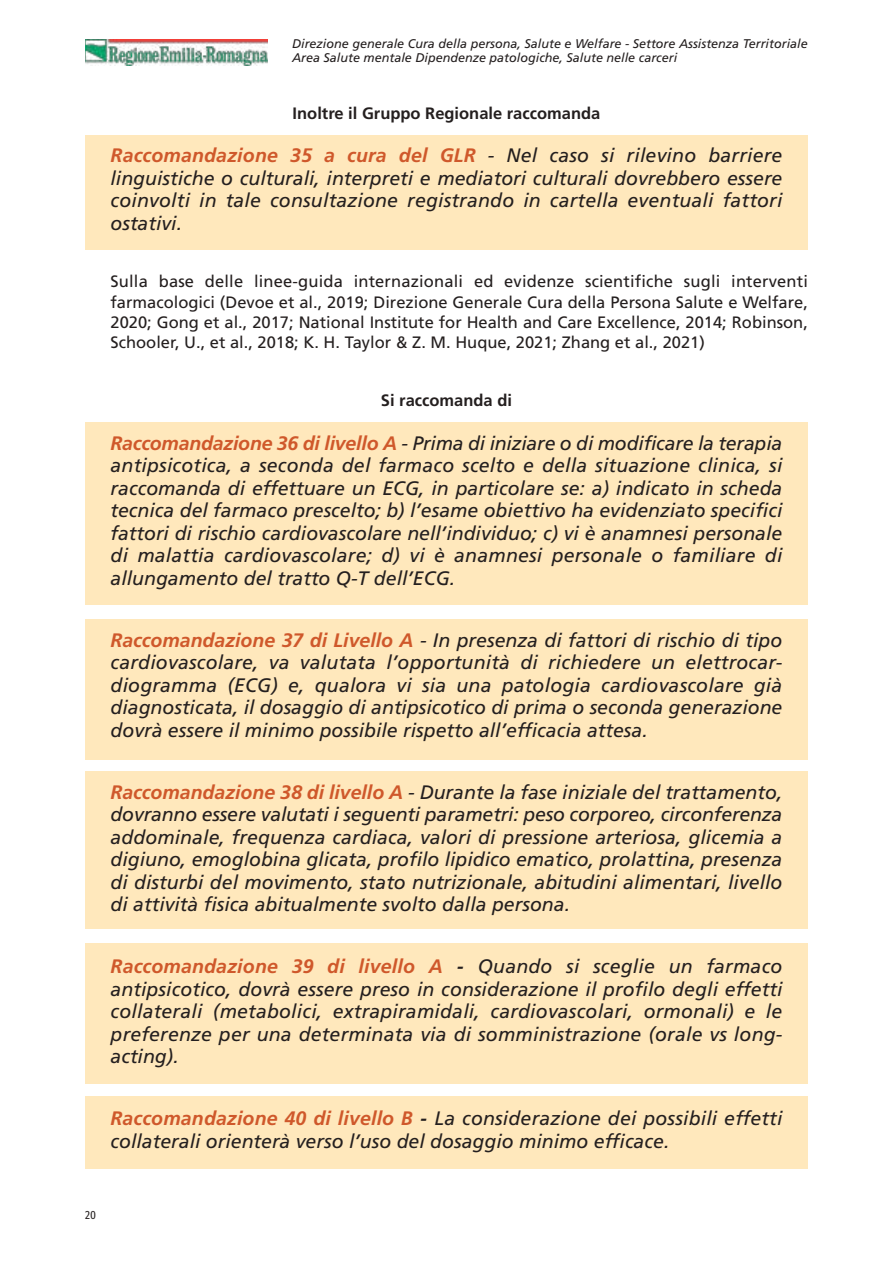
<style>
.page{position:relative;width:893px;height:1263px;background:#fff}
.page>*{position:absolute;margin:0;border:0;box-sizing:border-box;transform-origin:0 0}
.t1{font:italic 19.5px/22.5px "Frutiger";color:#241f1f;text-align:justify}
.t2{font:16.5px/20.2px "Frutiger";color:#241f1f;text-align:justify}
.t3{font:700 16.5px "Frutiger";color:#241f1f}
.t4{font:italic 12.6px/14.2px "Frutiger";color:#241f1f}
.t5{font:12px "Fira Sans Condensed";color:#241f1f}
.s1{font-weight:700;color:#cf582b}
.s2{font-weight:700}
</style>
<div class="page">
<div style="left:85px;top:1096px;width:723px;height:72px;background:#ffe8bc"></div>
<div style="left:85px;top:943px;width:723px;height:140px;background:#ffe8bc"></div>
<div style="left:85px;top:772px;width:723px;height:157px;background:#ffe8bc"></div>
<div style="left:85px;top:619px;width:723px;height:140px;background:#ffe8bc"></div>
<div style="left:85px;top:422px;width:723px;height:183px;background:#ffe8bc"></div>
<div style="left:85px;top:135px;width:723px;height:115px;background:#ffe8bc"></div>
<img style="left:85px;top:39px;width:182px;height:26px">
<p class="t4" style="left:292px;top:37px;width:517px">Direzione generale Cura della persona, Salute e Welfare - Settore Assistenza Territoriale<br>Area Salute mentale Dipendenze patologiche, Salute nelle carceri</p>
<p class="t3" style="left:293px;top:106px;width:309px">Inoltre il Gruppo Regionale raccomanda</p>
<p class="t1" style="left:111px;top:146px;width:673px"><span class="s1">Raccomandazione 35 a cura del GLR</span> - Nel caso si rilevino barriere linguistiche o culturali, interpreti e mediatori culturali dovrebbero essere coinvolti in tale consultazione registrando in cartella eventuali fattori ostativi.</p>
<p class="t2" style="left:111px;top:273px;width:699px">Sulla base delle linee-guida internazionali ed evidenze scientifiche sugli interventi farmacologici (Devoe et al., 2019; Direzione Generale Cura della Persona Salute e Welfare, 2020; Gong et al., 2017; National Institute for Health and Care Excellence, 2014; Robinson, Schooler, U., et al., 2018; K. H. Taylor &amp; Z. M. Huque, 2021; Zhang et al., 2021)</p>
<p class="t3" style="left:381px;top:393px;width:133px">Si raccomanda di</p>
<p class="t1" style="left:111px;top:433px;width:673px"><span class="s1">Raccomandazione 36 di livello A</span> - Prima di iniziare o di modificare la terapia antipsicotica, a seconda del farmaco scelto e della situazione clinica, si raccomanda di effettuare un ECG, in particolare se: a) indicato in scheda tecnica del farmaco prescelto; b) l’esame obiettivo ha evidenziato specifici fattori di rischio cardiovascolare nell’individuo; c) vi è anamnesi personale di malattia cardiovascolare; d) vi è anamnesi personale o familiare di allungamento del tratto Q-T dell’ECG.</p>
<p class="t1" style="left:111px;top:630px;width:673px"><span class="s1">Raccomandazione 37 di Livello A</span> - In presenza di fattori di rischio di tipo cardiovascolare, va valutata l’opportunità di richiedere un elettrocar&shy;diogramma (ECG) e, qualora vi sia una patologia cardiovascolare già diagnosticata, il dosaggio di antipsicotico di prima o seconda generazione dovrà essere il minimo possibile rispetto all’efficacia attesa.</p>
<p class="t1" style="left:111px;top:782px;width:673px"><span class="s1">Raccomandazione 38 di livello A</span> - Durante la fase iniziale del trattamento, dovranno essere valutati i seguenti parametri: peso corporeo, circonferenza addominale, frequenza cardiaca, valori di pressione arteriosa, glicemia a digiuno, emoglobina glicata, profilo lipidico ematico, prolattina, presenza di disturbi del movimento, stato nutrizionale, abitudini alimentari, livello di attività fisica abitualmente svolto dalla persona.</p>
<p class="t1" style="left:111px;top:956px;width:673px"><span class="s1">Raccomandazione 39 di livello A</span> <span class="s2">-</span> Quando si sceglie un farmaco antipsicotico, dovrà essere preso in considerazione il profilo degli effetti collaterali (metabolici, extrapiramidali, cardiovascolari, ormonali) e le preferenze per una determinata via di somministrazione (orale vs long&shy;acting).</p>
<p class="t1" style="left:111px;top:1108px;width:673px"><span class="s1">Raccomandazione 40 di livello B</span> <span class="s2">-</span> La considerazione dei possibili effetti collaterali orienterà verso l’uso del dosaggio minimo efficace.</p>
<p class="t5" style="left:85px;top:1206px;width:12px">20</p>
</div>
